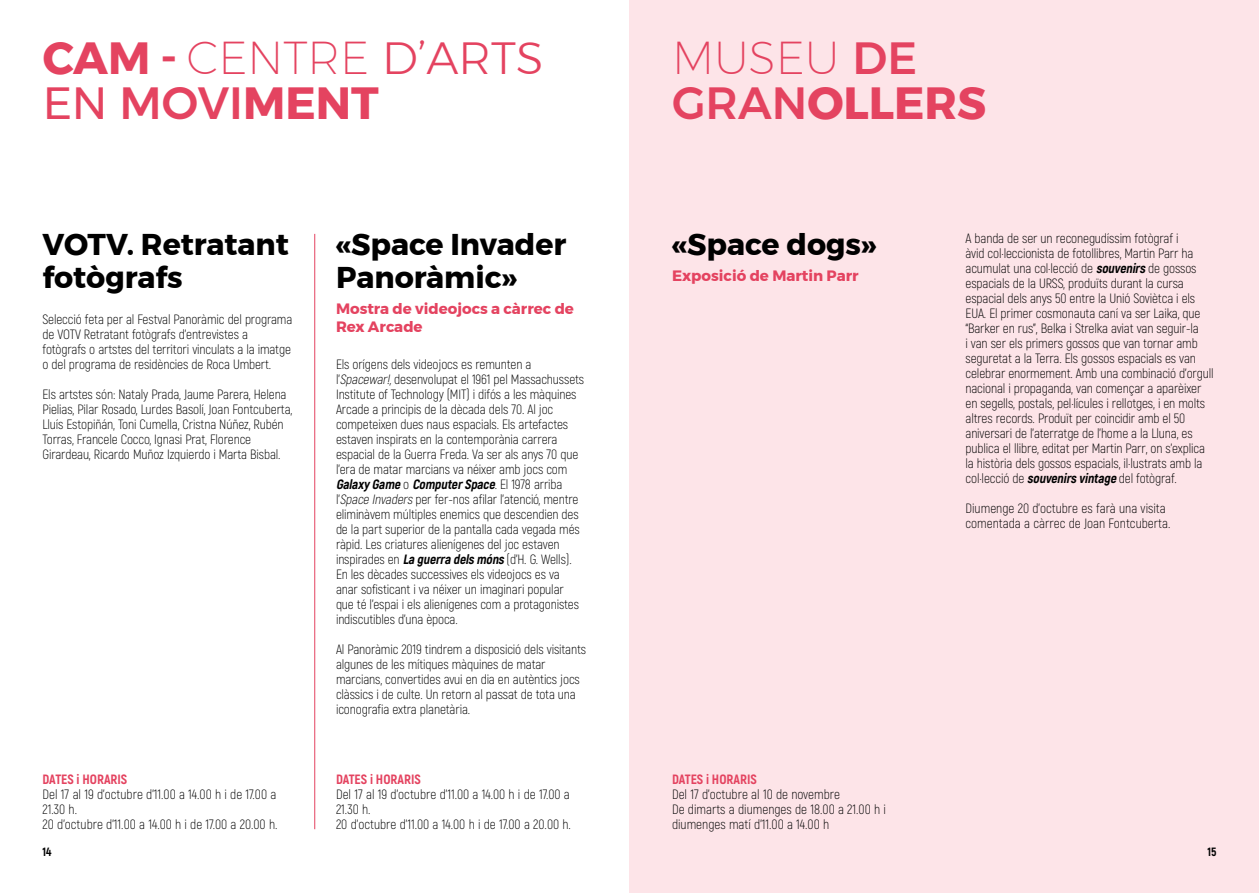
<style>
.page{position:relative;width:1259px;height:893px;background:#fff}
.page>*{position:absolute;margin:0;border:0;box-sizing:border-box;transform-origin:0 0}
.t1{font:700 45px/45px "Montserrat";color:#e44360}
.t2{font:500 45px/45px "Montserrat";color:#e44360}
.t3{font:700 30px/33px "Montserrat";color:#000}
.t4{font:700 15px/18px "Montserrat";color:#e44360}
.t5{font:300 13.5px/15px "Akrobat";letter-spacing:-.01em;color:#000}
.t6{font:800 13.5px "Akrobat";color:#e44360}
.t7{font:800 12px "Akrobat";color:#000}
.s1{font-weight:200}
.s2{font-weight:300}
.s3{font-weight:400}
.s4{font-weight:500}
.s5{font-style:italic}
.s6{font-weight:800;font-style:italic}
.s7{font-weight:700}
</style>
<div class="page">
<div style="left:629px;top:0;width:630px;height:893px;background:#fde4e8"></div>
<hr style="left:314px;top:234px;width:1px;height:595px;background:#e44360">
<h1 class="t1" style="left:43px;top:36px;width:502px">CAM - <span class="s1">CENTRE</span> <span class="s2">D’ARTS<br></span><span class="s3">EN</span> <span class="s4">MOVI</span>MENT</h1>
<h2 class="t3" style="left:43px;top:228px;width:248px">VOTV. Retratant fotògrafs</h2>
<p class="t5" style="left:43px;top:312px;width:251px">Selecció feta per al Festval Panoràmic del programa de VOTV Retratant fotògrafs d’entrevistes a fotògrafs o artstes del territori vinculats a la imatge o del programa de residències de Roca Umbert.</p>
<p class="t5" style="left:43px;top:387px;width:251px">Els artstes són: Nataly Prada, Jaume Parera, Helena Pielias, Pilar Rosado, Lurdes Basolí, Joan Fontcuberta, Lluís Estopiñán, Toni Cumella, Cristna Núñez, Rubén Torras, Francele Cocco, Ignasi Prat, Florence Girardeau, Ricardo Muñoz Izquierdo i Marta Bisbal.</p>
<p class="t6" style="left:43px;top:771px;width:86px">DATES i HORARIS</p>
<p class="t5" style="left:43px;top:787px;width:236px">Del 17 al 19 d’octubre d’11.00 a 14.00 h i de 17.00 a<br>21.30 h.<br>20 d’octubre d’11.00 a 14.00 h i de 17.00 a 20.00 h.</p>
<h2 class="t3" style="left:336px;top:228px;width:232px">«Space Invader<br>Panoràmic»</h2>
<p class="t4" style="left:336px;top:300px;width:239px">Mostra de videojocs a càrrec de<br>Rex Arcade</p>
<p class="t5" style="left:336px;top:356px;width:250px">Els orígens dels videojocs es remunten a l’<span class="s5">Spacewar!,</span>desenvolupat el 1961 pel Massachussets Institute of Technology (MIT) i difós a les màquines Arcade a principis de la dècada dels 70. Al joc competeixen dues naus espacials. Els artefactes estaven inspirats en la contemporània carrera espacial de la Guerra Freda. Va ser als anys 70 que l’era de matar marcians va néixer amb jocs com <span class="s6">GalaxyGame</span> o <span class="s6">ComputerSpace</span>. E l 1 9 7 8 a r r i b a l’<span class="s5">Space Invaders</span>per fer-nos afilar l’atenció, mentre eliminàvem múltiples enemics que descendien des de la part superior de la pantalla cada vegada més ràpid. Les criatures alienígenes del joc estaven inspirades en <span class="s6">La guerra delsmóns</span>(d’H. G. Wells).<br>En les dècades successives els videojocs es va anar sofisticant i va néixer un imaginari popular que té l’espai i els alienígenes com a protagonistes indiscutibles d’una època.</p>
<p class="t5" style="left:336px;top:641px;width:252px">Al Panoràmic 2019 tindrem a disposició dels visitants algunes de les mítiques màquines de matar marcians, convertides avui en dia en autèntics jocs clàssics i de culte. Un retorn al passat de tota una iconografia extra planetària.</p>
<p class="t6" style="left:336px;top:771px;width:86px">DATES i HORARIS</p>
<p class="t5" style="left:336px;top:787px;width:236px">Del 17 al 19 d’octubre d’11.00 a 14.00 h i de 17.00 a<br>21.30 h.<br>20 d’octubre d’11.00 a 14.00 h i de 17.00 a 20.00 h.</p>
<h1 class="t2" style="left:672px;top:35px;width:316px"><span class="s1">MUSEU</span> DE<br>GRAN<span class="s7">OLLERS</span></h1>
<h2 class="t3" style="left:672px;top:228px;width:206px">«Space dogs»</h2>
<p class="t4" style="left:672px;top:267px;width:188px">Exposició de Martin Parr</p>
<p class="t5" style="left:965px;top:231px;width:250px">A banda de ser un reconegudíssim fotògraf i<br>àvid col·leccionista de fotollibres, Martin Parr ha acumulat una col·lecció de <span class="s6">souvenirs</span>de gossos espacials de la URSS, produïts durant la cursa espacial dels anys 50 entre la Unió Soviètca i els EUA. El primer cosmonauta caní va ser Laika, que “Barker en rus”, Belka i Strelka aviat van seguir-la<br>i van ser els primers gossos que van tornar amb seguretat a la Terra. Els gossos espacials es van celebrar enormement. Amb una combinació d’orgull nacional i propaganda, van començar a aparèixer en segells, postals, pel·lícules i rellotges, i en molts altres records. Produït per coincidir amb el 50 aniversari de l’aterratge de l’home a la Lluna, es publica el llibre, editat per Martin Parr, on s’explica la història dels gossos espacials, il·lustrats amb la col·lecció de <span class="s6">souvenirsvintage</span> del fotògraf.</p>
<p class="t5" style="left:965px;top:501px;width:206px">Diumenge 20 d’octubre es farà una visita comentada a càrrec de Joan Fontcuberta.</p>
<p class="t6" style="left:672px;top:771px;width:86px">DATES i HORARIS</p>
<p class="t5" style="left:672px;top:787px;width:215px">Del 17 d’octubre al 10 de novembre<br>De dimarts a diumenges de 18.00 a 21.00 h i diumenges matí d’11.00 a 14.00 h</p>
<p class="t7" style="left:43px;top:844px;width:10px">14</p>
<p class="t7" style="left:1207px;top:844px;width:10px">15</p>
</div>
